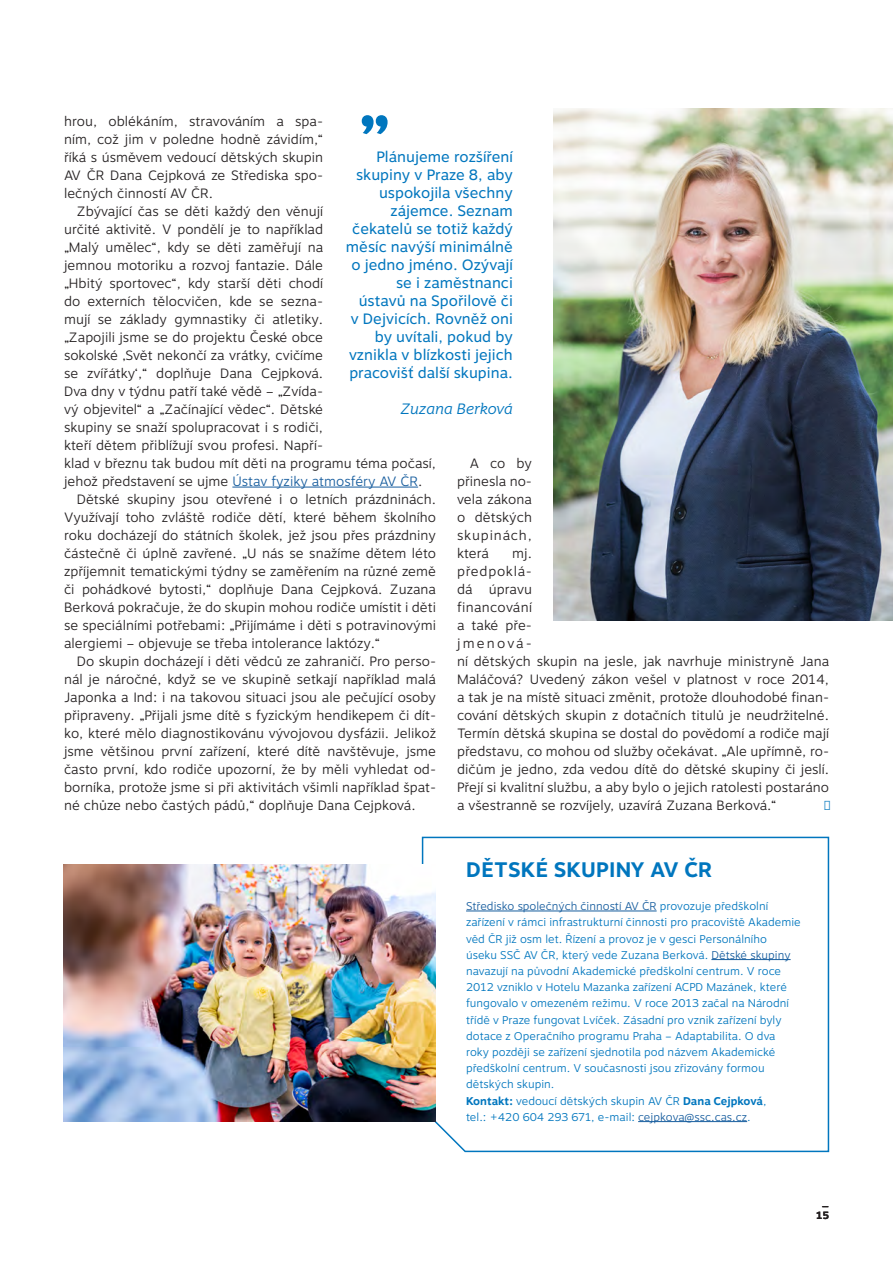
<style>
.page{position:relative;width:893px;height:1263px;background:#fff}
.page>*{position:absolute;margin:0;border:0;box-sizing:border-box;transform-origin:0 0}
.Mezititulek{font:700 21px "Motiva Sans";letter-spacing:.01em;color:#0076be}
.Chleba{font:15px/18px "Motiva Sans";color:#0076be;text-align:right}
.Chleba-2{font:italic 300 15px "Motiva Sans";color:#0076be}
.Otázka{font:300 13.5px/18px "Motiva Sans";color:#231f20;text-align:justify}
.Chleba-3{font:300 11.25px/16.2px "Motiva Sans";color:#0076be}
.t1{font:700 10.5px "Motiva Sans";color:#231f20}
.s1{color:#175d9e}
.s2{font-weight:700}
</style>
<div class="page">
<hr style="left:232px;top:487px;width:186px;height:1px;background:#175d9e">
<svg style="left:421px;top:836px;width:409px;height:317px"></svg>
<hr style="left:466px;top:911px;width:191px;height:1px;background:#175d9e">
<hr style="left:711px;top:959px;width:80px;height:1px;background:#175d9e">
<hr style="left:638px;top:1121px;width:109px;height:1px;background:#175d9e">
<img style="left:64px;top:864px;width:372px;height:257px">
<svg style="left:362px;top:115px;width:26px;height:19px"></svg>
<img style="left:553px;top:108px;width:340px;height:513px">
<p class="Otázka" style="left:64px;top:112px;width:261px">hrou, oblékáním, stravováním a spa&shy;ním, což jim v poledne hodně závidím,“ říká s úsměvem vedoucí dětských skupin AV ČR Dana Cejpková ze Střediska spo&shy;lečných činností AV ČR.</p>
<p class="Otázka" style="left:64px;top:202px;width:374px;text-align:left;text-indent:13px">Zbývající čas se děti každý den věnují<br>určité aktivitě. V pondělí je to například<br>„Malý umělec“, kdy se děti zaměřují na<br>jemnou motoriku a rozvoj fantazie. Dále<br>„Hbitý sportovec“, kdy starší děti chodí<br>do externích tělocvičen, kde se sezna-<br>mují se základy gymnastiky či atletiky.<br>„Zapojili jsme se do projektu České obce<br>sokolské ‚Svět nekončí za vrátky, cvičíme<br>se zvířátky‘,“ doplňuje Dana Cejpková.<br>Dva dny v týdnu patří také vědě – „Zvída-<br>vý objevitel“ a „Začínající vědec“. Dětské<br>skupiny se snaží spolupracovat i s rodiči,<br>kteří dětem přiblížují svou profesi. Napří-<br>klad v březnu tak budou mít děti na programu téma počasí, jehož představení se ujme <span class="s1">Ústav fyziky atmosféry AV ČR</span>.</p>
<p class="Otázka" style="left:64px;top:490px;width:374px;text-indent:13px">Dětské skupiny jsou otevřené i o letních prázdninách.<br>Využívají toho zvláště rodiče dětí, které během školního roku docházejí do státních školek, jež jsou přes prázdniny částečně či úplně zavřené. „U nás se snažíme dětem léto zpříjemnit tematickými týdny se zaměřením na různé země či pohádkové bytosti,“ doplňuje Dana Cejpková. Zuzana Berková pokračuje, že do skupin mohou rodiče umístit i děti se speciálními potřebami: „Přijímáme i děti s potravinovými alergiemi – objevuje se třeba intolerance laktózy.“</p>
<p class="Otázka" style="left:64px;top:652px;width:374px;text-indent:13px">Do skupin docházejí i děti vědců ze zahraničí. Pro perso&shy;nál je náročné, když se ve skupině setkají například malá Japonka a Ind: i na takovou situaci jsou ale pečující osoby připraveny. „Přijali jsme dítě s fyzickým hendikepem či dít&shy;ko, které mělo diagnostikovánu vývojovou dysfázii. Jelikož jsme většinou první zařízení, které dítě navštěvuje, jsme často první, kdo rodiče upozorní, že by měli vyhledat od&shy;borníka, protože jsme si při aktivitách všimli například špat&shy;né chůze nebo častých pádů,“ doplňuje Dana Cejpková.</p>
<p class="Chleba" style="left:346px;top:148px;width:168px">Plánujeme rozšíření skupiny v Praze 8, aby uspokojila všechny zájemce. Seznam čekatelů se totiž každý měsíc navýší minimálně o jedno jméno. Ozývají se i zaměstnanci ústavů na Spořilově či<br>v Dejvicích. Rovněž oni by uvítali, pokud by vznikla v blízkosti jejich pracovišť další skupina.</p>
<p class="Chleba-2" style="left:400px;top:398px;width:114px">Zuzana Berková</p>
<p class="Otázka" style="left:457px;top:454px;width:76px;text-indent:13px">A co by přinesla no&shy;vela zákona o dětských skupinách, která</p>
<p class="Otázka" style="left:457px;top:544px;width:374px;text-align:left;text-indent:55px">mj.<br>předpoklá-<br>dá úpravu<br>financování<br>a také pře-<br>jmenová-<br>ní dětských skupin na jesle, jak navrhuje ministryně Jana Maláčová? Uvedený zákon vešel v platnost v roce 2014, a tak je na místě situaci změnit, protože dlouhodobé finan&shy;cování dětských skupin z dotačních titulů je neudržitelné.<br>Termín dětská skupina se dostal do povědomí a rodiče mají představu, co mohou od služby očekávat. „Ale upřímně, ro&shy;dičům je jedno, zda vedou dítě do dětské skupiny či jeslí.<br>Přejí si kvalitní službu, a aby bylo o jejich ratolesti postaráno a všestranně se rozvíjely, uzavírá Zuzana Berková.“</p>
<p class="Mezititulek" style="left:466px;top:854px;width:248px">DĚTSKÉ SKUPINY AV ČR</p>
<p class="Chleba-3" style="left:466px;top:898px;width:336px"><span class="s1">Středisko společných činností AV ČR</span> provozuje předškolní zařízení v rámci infrastrukturní činnosti pro pracoviště Akademie věd ČR již osm let. Řízení a provoz je v gesci Personálního úseku SSČ AV ČR, který vede Zuzana Berková. <span class="s1">Dětské skupiny </span>navazují na původní Akademické předškolní centrum. V roce 2012 vzniklo v Hotelu Mazanka zařízení ACPD Mazánek, které fungovalo v omezeném režimu. V roce 2013 začal na Národní třídě v Praze fungovat Lvíček. Zásadní pro vznik zařízení byly dotace z Operačního programu Praha – Adaptabilita. O dva roky později se zařízení sjednotila pod názvem Akademické předškolní centrum. V současnosti jsou zřizovány formou dětských skupin.</p>
<p class="Chleba-3" style="left:466px;top:1092px;width:302px"><span class="s2">Kontakt:</span> vedoucí dětských skupin AV ČR <span class="s2">Dana Cejpková</span>, tel.: +420 604 293 671, e-mail: <span class="s1">cejpkova@ssc.cas.cz</span>.</p>
<p class="t1" style="left:822px;top:1194px;width:9px">_</p>
<p class="t1" style="left:816px;top:1207px;width:15px">15</p>
</div>
